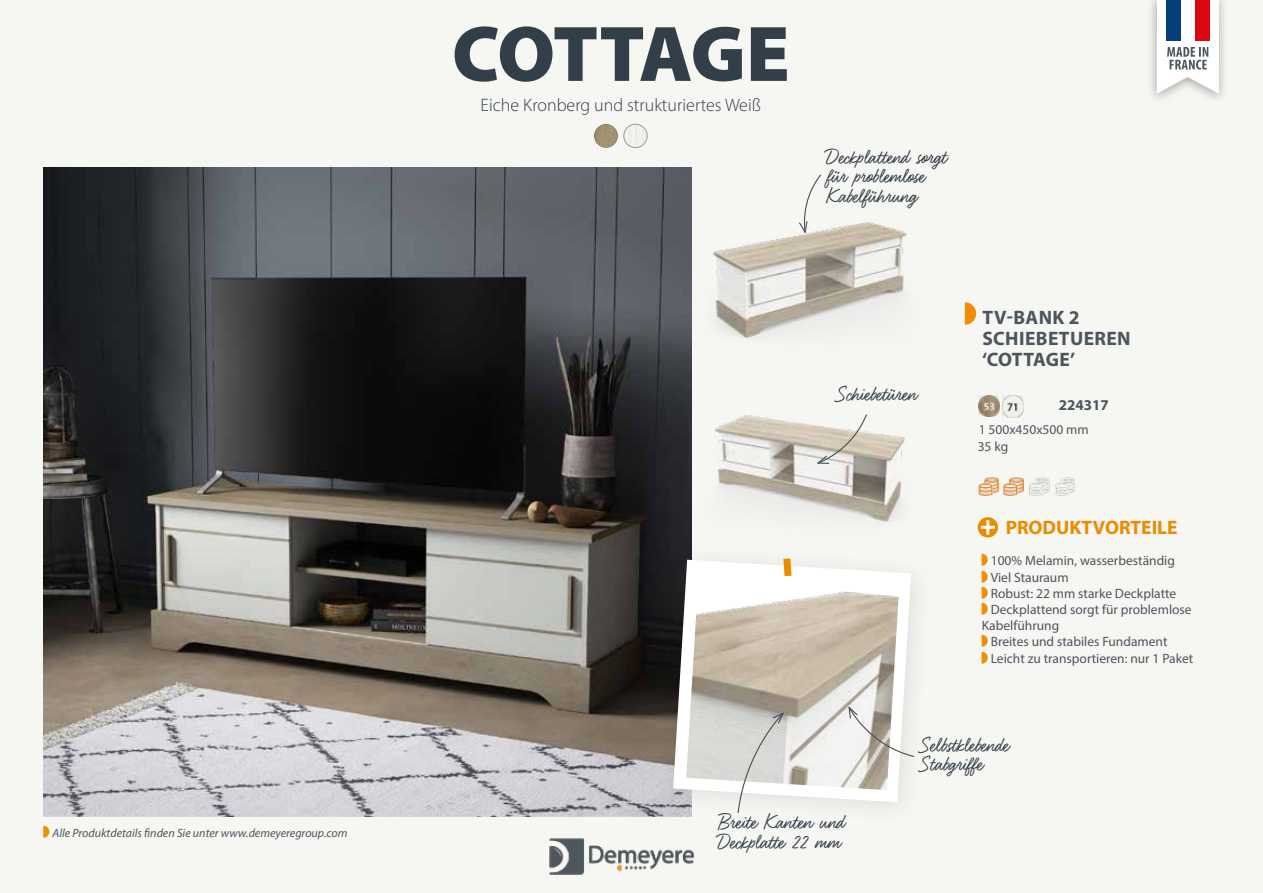
<style>
.page{position:relative;width:1263px;height:893px;background:#f6f6f3}
.page>*{position:absolute;margin:0;border:0;box-sizing:border-box;transform-origin:0 0}
.t1{font:900 79.5px "Myriad Pro";letter-spacing:-.03em;color:#333f48}
.t2{font:22.5px/19.4px "Felt That W01";color:#333f48}
.t3{font:700 19.5px/21px "Myriad Pro";letter-spacing:.02em;color:#4c565c}
.t4{font:700 19.5px "Myriad Pro";color:#ed8b00}
.t5{font:300 18px "Myriad Pro";color:#333f48}
.t6{font:700 15px "Myriad Pro";color:#4c565c}
.t7{font:13.5px/16.2px "Myriad Pro";color:#4c565c}
.t8{font:italic 12px "Myriad Pro";color:#4c565c}
.s1{color:#f28c00}
</style>
<div class="page">
<svg style="left:965px;top:302px;width:11px;height:23px"></svg>
<img style="left:44px;top:168px;width:648px;height:648px">
<img style="left:713px;top:222px;width:195px;height:116px">
<img style="left:715px;top:415px;width:190px;height:107px">
<img style="left:594px;top:124px;width:24px;height:24px;border-radius:12px">
<img style="left:549px;top:838px;width:145px;height:37px">
<div style="left:654px;top:541px;width:282px;height:287px;background:#000;opacity:.1"></div>
<svg style="left:673px;top:560px;width:238px;height:242px"></svg>
<svg style="left:1157px;top:0;width:62px;height:94px"></svg>
<div style="left:1166px;top:0;width:14px;height:41px;background:#053e7b"></div>
<div style="left:1180px;top:0;width:15px;height:41px;background:#fff"></div>
<div style="left:1195px;top:0;width:15px;height:41px;background:#db0812"></div>
<img style="left:979px;top:396px;width:21px;height:21px">
<img style="left:979px;top:477px;width:96px;height:19px">
<img style="left:1002px;top:396px;width:21px;height:21px">
<img style="left:686px;top:577px;width:213px;height:213px">
<svg style="left:783px;top:558px;width:8px;height:18px"></svg>
<svg style="left:737px;top:711px;width:48px;height:103px"></svg>
<svg style="left:798px;top:174px;width:24px;height:61px"></svg>
<svg style="left:978px;top:517px;width:20px;height:20px"></svg>
<svg style="left:981px;top:520px;width:14px;height:15px"></svg>
<img style="left:624px;top:124px;width:23px;height:24px;border-radius:12px">
<div style="left:624px;top:124px;width:23px;height:24px;border:1px solid #a89d8b;border-radius:50%"></div>
<svg style="left:815px;top:414px;width:53px;height:50px"></svg>
<svg style="left:848px;top:704px;width:67px;height:54px"></svg>
<p class="t8" style="left:44px;top:825px;width:305px"><span class="s1">●</span> Alle Produktdetails finden Sie unter www.demeyeregroup.com</p>
<h1 class="t1" style="left:452px;top:1px;width:339px">COTTAGE</h1>
<h3 class="t5" style="left:481px;top:94px;width:282px">Eiche Kronberg und strukturiertes Weiß</h3>
<h2 class="t2" style="left:826px;top:147px;width:121px">Deckplattend sorgt für problemlose<br>Kabelführung</h2>
<h2 class="t2" style="left:836px;top:384px;width:81px">Schiebetüren</h2>
<h3 class="t3" style="left:982px;top:307px;width:150px">TV-BANK 2<br>SCHIEBETUEREN ‘COTTAGE’</h3>
<p class="t6" style="left:1059px;top:395px;width:51px">224317</p>
<p class="t7" style="left:978px;top:421px;width:113px">1 500x450x500 mm<br>35 kg</p>
<h3 class="t4" style="left:1006px;top:515px;width:173px">PRODUKTVORTEILE</h3>
<p class="t7" style="left:982px;top:552px;width:195px"><span class="s1">●</span> 100% Melamin, wasserbeständig</p>
<p class="t7" style="left:982px;top:569px;width:88px"><span class="s1">●</span> Viel Stauraum</p>
<p class="t7" style="left:982px;top:585px;width:196px"><span class="s1">●</span> Robust: 22 mm starke Deckplatte</p>
<p class="t7" style="left:982px;top:601px;width:211px"><span class="s1">●</span> Deckplattend sorgt für problemlose<br>Kabelführung</p>
<p class="t7" style="left:982px;top:633px;width:187px"><span class="s1">●</span> Breites und stabiles Fundament</p>
<p class="t7" style="left:982px;top:650px;width:213px"><span class="s1">●</span> Leicht zu transportieren: nur 1 Paket</p>
<h2 class="t2" style="left:920px;top:735px;width:89px">Selbstklebende<br>Stabgriffe</h2>
<h2 class="t2" style="left:717px;top:813px;width:128px">Breite Kanten und<br>Deckplatte 22 mm</h2>
</div>
